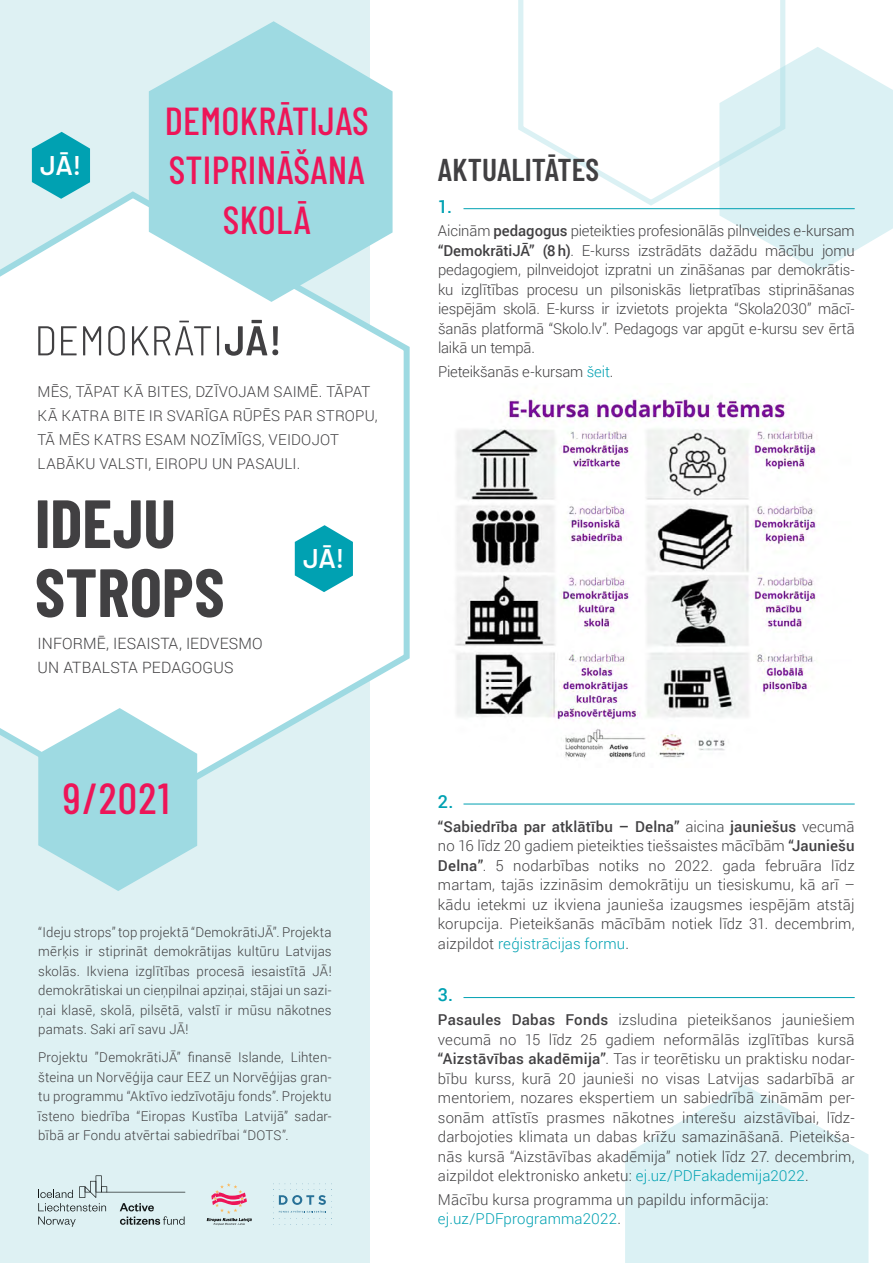
<style>
.page{position:relative;width:893px;height:1263px;background:#fff}
.page>*{position:absolute;margin:0;border:0;box-sizing:border-box;transform-origin:0 0}
.t1{font:700 68.1px/69px "Barlow Condensed";color:#414042}
.t2{font:500 43.35px "Barlow Condensed";color:#ed1558}
.t3{font:500 39px/49.5px "Barlow Condensed";letter-spacing:.01em;color:#ed1558;text-align:center}
.t4{font:600 31.5px "Barlow Condensed";color:#414042}
.t5{font:600 27px "Barlow";color:#fff}
.t6{font:500 18px "Roboto";color:#00a1b2}
.t7{font:300 15.6px/24px "Roboto";letter-spacing:.01em;color:#414042}
.t8{font:300 15px/19.5px "Roboto";letter-spacing:.005em;color:#414042;text-align:justify}
.t9{font:300 13.5px/19.5px "Roboto";letter-spacing:.015em;color:#414042;text-align:justify}
.s1{font-weight:500}
.s2{color:#00a1b2}
</style>
<div class="page">
<div style="left:0;top:0;width:370px;height:1263px;background:#def1f3"></div>
<svg style="left:625px;top:1084px;width:243px;height:179px"></svg>
<svg style="left:0;top:187px;width:410px;height:630px"></svg>
<svg style="left:38px;top:708px;width:159px;height:183px;background:#b2e1e7"></svg>
<svg style="left:149px;top:21px;width:244px;height:281px;fill:#9edae2"></svg>
<svg style="left:38px;top:326px;width:16px;height:29px"></svg>
<svg style="left:61px;top:326px;width:16px;height:29px"></svg>
<svg style="left:83px;top:326px;width:18px;height:29px"></svg>
<svg style="left:108px;top:326px;width:17px;height:30px"></svg>
<svg style="left:132px;top:321px;width:79px;height:34px;background:#d7d7d7"></svg>
<hr style="left:217px;top:326px;width:2px;height:29px;background:#414042">
<svg style="left:225px;top:320px;width:53px;height:36px;background:#bebebf"></svg>
<svg style="left:38px;top:1175px;width:147px;height:52px"></svg>
<svg style="left:207px;top:1183px;width:45px;height:42px"></svg>
<svg style="left:273px;top:1183px;width:59px;height:42px"></svg>
<svg style="left:518px;top:0;width:268px;height:206px"></svg>
<svg style="left:719px;top:47px;width:174px;height:225px"></svg>
<hr style="left:463px;top:208px;width:392px;height:1px;background:#00a1b2">
<hr style="left:463px;top:804px;width:392px;height:1px;background:#00a1b2">
<hr style="left:463px;top:997px;width:392px;height:1px;background:#00a1b2">
<img style="left:455px;top:396px;width:362px;height:362px">
<svg style="left:295px;top:525px;width:58px;height:67px;background:#3fb8c5"></svg>
<svg style="left:32px;top:132px;width:58px;height:67px"></svg>
<h3 class="t5" style="left:40px;top:146px;width:43px">JĀ!</h3>
<h3 class="t3" style="left:165px;top:93px;width:205px">DEMOKRĀTIJAS<br>STIPRINĀŠANA<br>SKOLĀ</h3>
<p class="t8" style="left:38px;top:379px;width:342px;line-height:24px;text-align:left">MĒS, TĀPAT KĀ BITES, DZĪVOJAM SAIMĒ. TĀPAT KĀ KATRA BITE IR SVARĪGA RŪPĒS PAR STROPU, TĀ MĒS KATRS ESAM NOZĪMĪGS, VEIDOJOT LABĀKU VALSTI, EIROPU UN PASAULI.</p>
<h1 class="t1" style="left:35px;top:485px;width:191px">IDEJU<br>STROPS</h1>
<p class="t7" style="left:38px;top:631px;width:227px">INFORMĒ, IESAISTA, IEDVESMO<br>UN ATBALSTA PEDAGOGUS</p>
<h3 class="t5" style="left:303px;top:539px;width:43px">JĀ!</h3>
<h2 class="t2" style="left:63px;top:768px;width:108px">9/2021</h2>
<p class="t9" style="left:38px;top:922px;width:295px">“Ideju strops” top projektā “DemokrātiJĀ”. Projekta mērķis ir stiprināt demokrātijas kultūru Latvijas skolās. Ikviena izglītības procesā iesaistītā JĀ! demokrātiskai un cieņpilnai apziņai, stājai un sazi&shy;ņai klasē, skolā, pilsētā, valstī ir mūsu nākotnes pamats. Saki arī savu JĀ!</p>
<p class="t9" style="left:38px;top:1047px;width:295px">Projektu ”DemokrātiJĀ” finansē Islande, Lihten&shy;šteina un Norvēģija caur EEZ un Norvēģijas gran&shy;tu programmu “Aktīvo iedzīvotāju fonds”. Projektu īsteno biedrība “Eiropas Kustība Latvijā” sadar&shy;bībā ar Fondu atvērtai sabiedrībai “DOTS”.</p>
<h3 class="t4" style="left:438px;top:147px;width:163px">AKTUALITĀTES</h3>
<p class="t6" style="left:438px;top:193px;width:16px">1.</p>
<p class="t8" style="left:438px;top:221px;width:418px">Aicinām <span class="s1">pedagogus</span> pieteikties profesionālās pilnveides e-kursam <span class="s1">“DemokrātiJĀ” (8 h)</span>. E-kurss izstrādāts dažādu mācību jomu pedagogiem, pilnveidojot izpratni un zināšanas par demokrātis&shy;ku izglītības procesu un pilsoniskās lietpratības stiprināšanas iespējām skolā. E-kurss ir izvietots projekta “Skola2030” mācī&shy;šanās platformā “Skolo.lv”. Pedagogs var apgūt e-kursu sev ērtā laikā un tempā.</p>
<p class="t8" style="left:438px;top:361px;width:177px">Pieteikšanās e-kursam <span class="s2">šeit</span>.</p>
<p class="t6" style="left:438px;top:789px;width:17px">2.</p>
<p class="t8" style="left:438px;top:816px;width:418px"><span class="s1">“Sabiedrība par atklātību – Delna”</span> aicina <span class="s1">jauniešus</span> vecumā no 16 līdz 20 gadiem pieteikties tiešsaistes mācībām <span class="s1">“Jauniešu Delna”</span>. 5 nodarbības notiks no 2022. gada februāra līdz martam, tajās izzināsim demokrātiju un tiesiskumu, kā arī – kādu ietekmi uz ikviena jaunieša izaugsmes iespējām atstāj korupcija. Pieteikšanās mācībām notiek līdz 31. decembrim, aizpildot <span class="s2">reģistrācijas formu</span>.</p>
<p class="t6" style="left:438px;top:982px;width:17px">3.</p>
<p class="t8" style="left:438px;top:1009px;width:418px"><span class="s1">Pasaules Dabas Fonds</span> izsludina pieteikšanos jauniešiem vecumā no 15 līdz 25 gadiem neformālās izglītības kursā <span class="s1">“Aizstāvības akadēmija”</span>. Tas ir teorētisku un praktisku nodar&shy;bību kurss, kurā 20 jaunieši no visas Latvijas sadarbībā ar mentoriem, nozares ekspertiem un sabiedrībā zināmām per&shy;sonām attīstīs prasmes nākotnes interešu aizstāvībai, līdz&shy;darbojoties klimata un dabas krīžu samazināšanā. Pieteikša&shy;nās kursā “Aizstāvības akadēmija” notiek līdz 27. decembrim, aizpildot elektronisko anketu: <span class="s2">ej.uz/PDFakademija2022</span>.</p>
<p class="t8" style="left:438px;top:1189px;width:332px">Mācību kursa programma un papildu informācija: <span class="s2">ej.uz/PDFprogramma2022</span>.</p>
</div>
